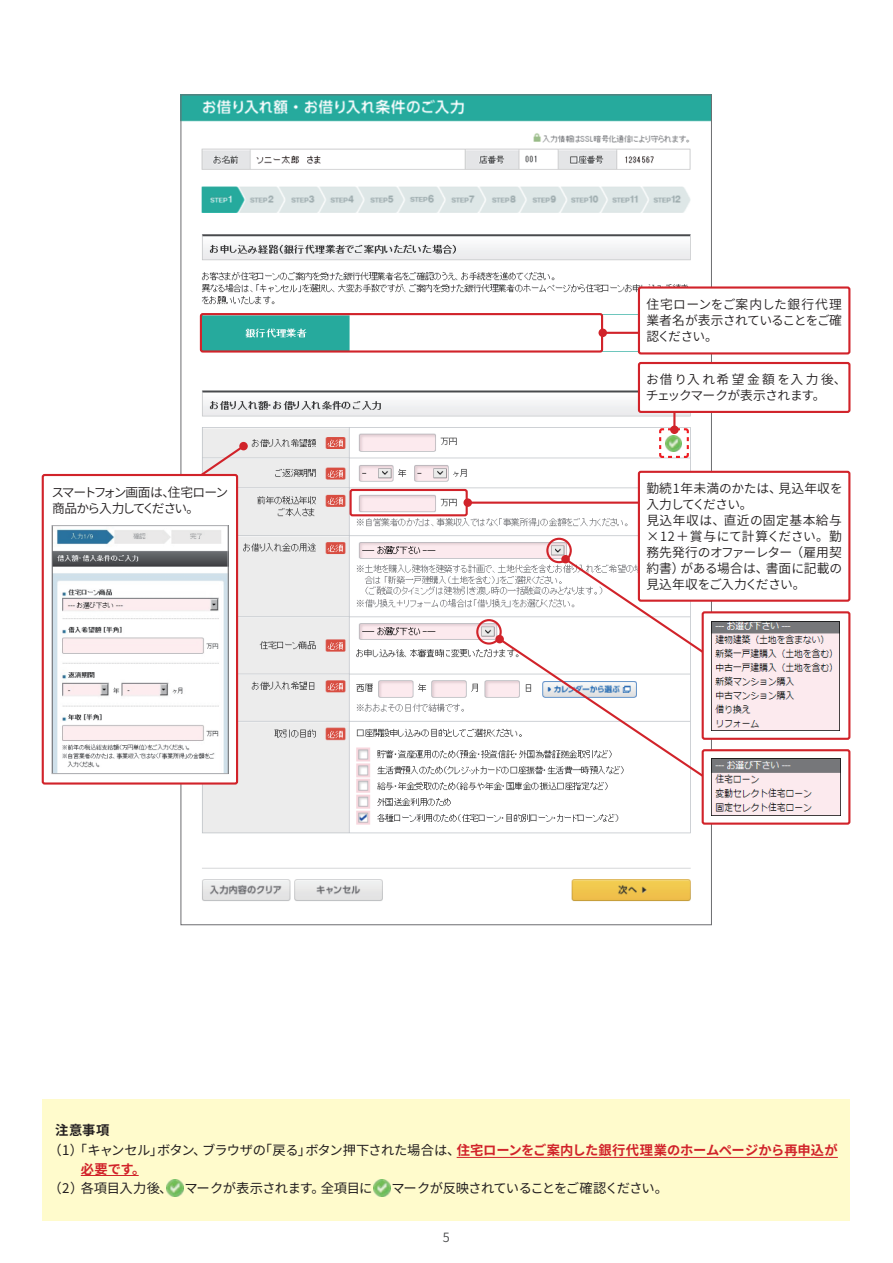
<style>
.page{position:relative;width:893px;height:1263px;background:#fff}
.page>*{position:absolute;margin:0;border:0;box-sizing:border-box;transform-origin:0 0}
.t1{font:13.35px "Noto Sans CJ Kjp";letter-spacing:-.045em;color:#231f20}
.t2{font:700 13.35px "Noto Sans CJ Kjp";letter-spacing:-.01em;color:#d1232a}
.t3{font:13.35px "Noto Sans CJ Kjp";letter-spacing:-.015em;color:#231f20}
.t4{font:700 13.35px "Noto Sans CJ Kjp";color:#231f20}
.t5{font:600 12.75px/15.9px "Noto Sans CJ Kjp";letter-spacing:-.015em;color:#231f20;text-align:justify}
.t6{font:600 12.75px/15.9px "Noto Sans CJ Kjp";letter-spacing:.01em;color:#231f20}
.t7{font:600 12.75px "Noto Sans CJ Kjp";letter-spacing:.005em;color:#231f20}
.t8{font:600 12.75px "Noto Sans CJ Kjp";letter-spacing:-.09em;color:#231f20}
.t9{font:600 12.75px "Noto Sans CJ Kjp";letter-spacing:.04em;color:#231f20}
.t10{font:600 12.75px/15.9px "Noto Sans CJ Kjp";letter-spacing:-.14em;color:#231f20}
.t11{font:600 12.75px "Noto Sans CJ Kjp";letter-spacing:-.08em;color:#231f20}
.t12{font:600 12.75px "Noto Sans CJ Kjp";color:#4b4c4d}
</style>
<div class="page">
<img style="left:183px;top:97px;width:527px;height:805px">
<div style="left:200px;top:313px;width:403px;height:40px;border:2px solid #d1232a;border-radius:2px"></div>
<hr style="left:603px;top:332px;width:35px;height:2px;background:#d1232a">
<div style="left:598px;top:329px;width:9px;height:8px;background:#d1232a;border-radius:50%"></div>
<div style="left:639px;top:287px;width:210px;height:66px;background:#fff;border-radius:2px"></div>
<div style="left:638px;top:286px;width:212px;height:68px;border:2px solid #d1232a;border-radius:2px"></div>
<svg style="left:658px;top:427px;width:32px;height:32px"></svg>
<hr style="left:673px;top:372px;width:3px;height:58px;background:#d1232a">
<div style="left:670px;top:425px;width:9px;height:9px;background:#d1232a;border-radius:50%"></div>
<div style="left:639px;top:363px;width:210px;height:49px;background:#fff;border-radius:2px"></div>
<div style="left:638px;top:362px;width:212px;height:51px;border:2px solid #d1232a;border-radius:2px"></div>
<svg style="left:190px;top:443px;width:56px;height:40px"></svg>
<div style="left:239px;top:442px;width:9px;height:8px;background:#d1232a;border-radius:50%"></div>
<div style="left:43px;top:475px;width:194px;height:308px;background:#fff;border-radius:2px"></div>
<div style="left:42px;top:474px;width:196px;height:310px;border:2px solid #d1232a;border-radius:2px"></div>
<img style="left:54px;top:529px;width:172px;height:243px">
<div style="left:52px;top:525px;width:176px;height:249px;border:1px solid #a8a9ad"></div>
<div style="left:350px;top:489px;width:118px;height:27px;border:2px solid #d1232a;border-radius:2px"></div>
<hr style="left:468px;top:502px;width:186px;height:2px;background:#d1232a">
<div style="left:463px;top:498px;width:9px;height:9px;background:#d1232a;border-radius:50%"></div>
<div style="left:639px;top:472px;width:210px;height:129px;background:#fff;border-radius:2px"></div>
<div style="left:638px;top:471px;width:212px;height:131px;border:2px solid #d1232a;border-radius:2px"></div>
<div style="left:546px;top:538px;width:26px;height:25px;border:2px solid #d1232a;border-radius:50%"></div>
<div style="left:703px;top:612px;width:146px;height:127px;background:#fff;border-radius:2px"></div>
<div style="left:702px;top:611px;width:148px;height:129px;border:2px solid #d1232a;border-radius:2px"></div>
<img style="left:711px;top:621px;width:129px;height:109px">
<div style="left:476px;top:619px;width:26px;height:26px;border:2px solid #d1232a;border-radius:50%"></div>
<svg style="left:497px;top:556px;width:209px;height:223px"></svg>
<div style="left:495px;top:635px;width:9px;height:8px;background:#d1232a;border-radius:50%"></div>
<div style="left:703px;top:750px;width:146px;height:74px;background:#fff;border-radius:2px"></div>
<div style="left:702px;top:749px;width:148px;height:76px;border:2px solid #d1232a;border-radius:2px"></div>
<img style="left:711px;top:759px;width:130px;height:56px">
<div style="left:43px;top:1099px;width:807px;height:121px;background:#fffbcc"></div>
<hr style="left:457px;top:1157px;width:381px;height:1px;background:#d1232a">
<hr style="left:81px;top:1175px;width:58px;height:1px;background:#d1232a">
<img style="left:167px;top:1180px;width:16px;height:16px">
<img style="left:374px;top:1180px;width:16px;height:16px">
<p class="t8" style="left:51px;top:485px;width:178px">スマートフォン画面は住宅ローン</p>
<p class="t10" style="left:52px;top:485px;width:149px;text-indent:110px">、<br>商品から入力してください。</p>
<p class="t4" style="left:55px;top:1123px;width:56px">注意事項</p>
<p class="t5" style="left:646px;top:297px;width:197px">住宅ローンをご案内した銀行代理業者名が表示されていることをご確認ください。</p>
<p class="t6" style="left:646px;top:372px;width:202px">お借り入れ希望金額を入力後、チェックマークが表示されます。</p>
<p class="t6" style="left:646px;top:481px;width:137px">勤続1年未満のかたは、</p>
<p class="t11" style="left:646px;top:497px;width:108px">入力してください。</p>
<p class="t9" style="left:646px;top:513px;width:197px">見込年収は、直近の固定基本給与</p>
<p class="t7" style="left:646px;top:529px;width:197px">×12＋賞与にて計算ください。勤</p>
<p class="t5" style="left:646px;top:545px;width:197px">務先発行のオファーレター（雇用契</p>
<p class="t5" style="left:766px;top:561px;width:78px">書面に記載の</p>
<p class="t5" style="left:779px;top:481px;width:66px">見込年収を</p>
<p class="t5" style="left:646px;top:561px;width:161px">約書）<br>見込年収をご入力ください。</p>
<p class="t5" style="left:680px;top:561px;width:90px">がある場合は、</p>
<p class="t2" style="left:457px;top:1143px;width:383px">住宅ローンをご案内した銀行代理業のホームページから再申込が</p>
<p class="t1" style="left:202px;top:1143px;width:65px">ブラウザの</p>
<p class="t1" style="left:48px;top:1143px;width:116px">（1）「キャンセル」</p>
<p class="t2" style="left:81px;top:1161px;width:66px">必要です。</p>
<p class="t1" style="left:259px;top:1143px;width:54px">「戻る」</p>
<p class="t3" style="left:305px;top:1143px;width:157px">ボタン押下された場合は、</p>
<p class="t1" style="left:157px;top:1143px;width:51px">ボタン、</p>
<p class="t1" style="left:48px;top:1181px;width:37px">（2）</p>
<p class="t1" style="left:81px;top:1181px;width:93px">各項目入力後、</p>
<p class="t1" style="left:184px;top:1181px;width:142px">マークが表示されます。</p>
<p class="t1" style="left:321px;top:1181px;width:53px">全項目に</p>
<p class="t1" style="left:391px;top:1181px;width:278px">マークが反映されていることをご確認ください。</p>
<p class="t12" style="left:443px;top:1230px;width:9px">5</p>
</div>
